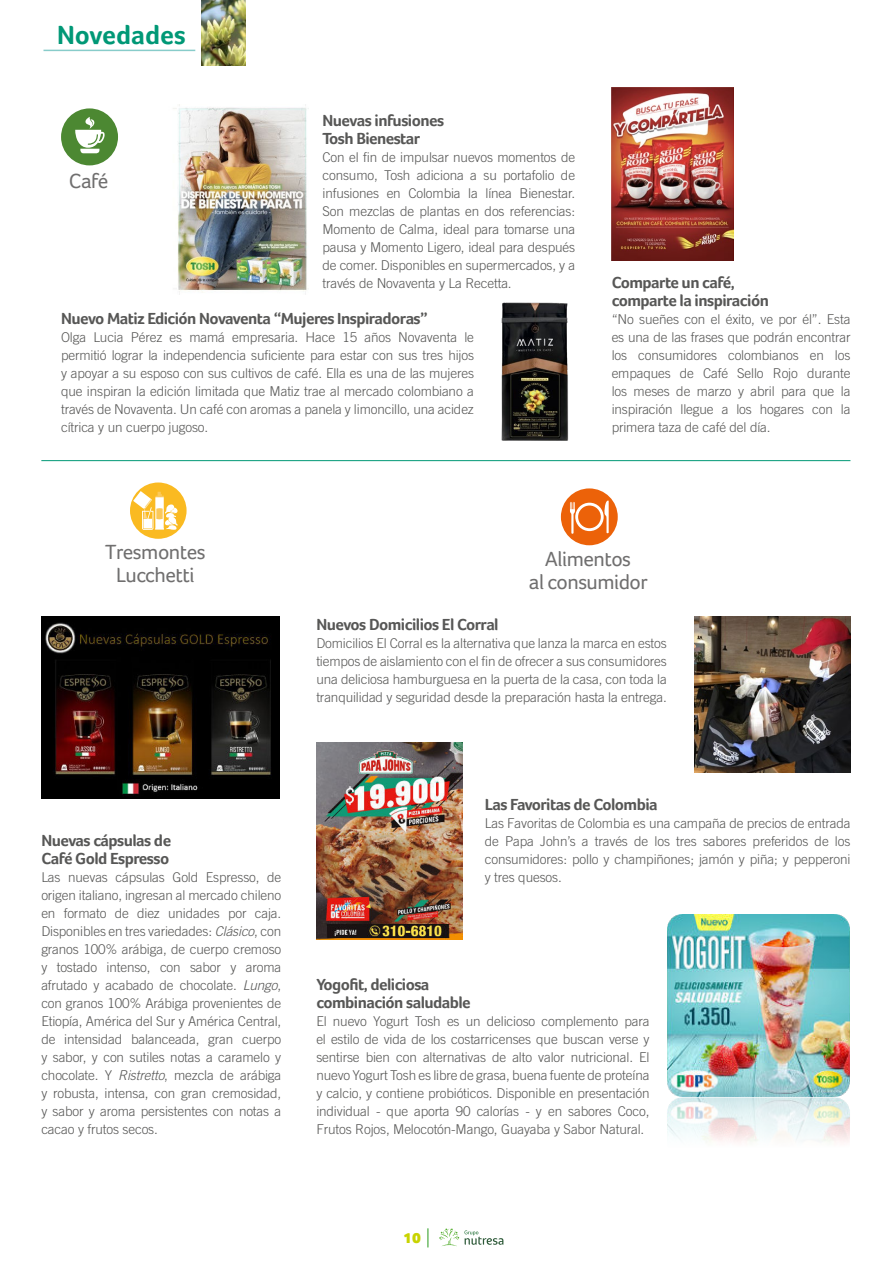
<style>
.page{position:relative;width:893px;height:1263px;background:#fff}
.page>*{position:absolute;margin:0;border:0;box-sizing:border-box;transform-origin:0 0}
.t1{font:700 27px "Foco";color:#009876}
.t2{font:21.15px/23.2px "Foco";letter-spacing:-.025em;color:#706f6f;text-align:center}
.t3{font:700 16.5px/18px "Foco";letter-spacing:-.035em;color:#575756}
.t4{font:900 15px "Foco";color:#c8d300}
.t5{font:300 13.5px/18px "Trade Gothic";letter-spacing:-.01em;color:#575756;text-align:justify}
.s1{font-style:italic}
</style>
<div class="page">
<svg style="left:439px;top:1228px;width:64px;height:18px"></svg>
<svg style="left:427px;top:1228px;width:1px;height:19px"></svg>
<hr style="left:41px;top:460px;width:809px;height:1px;background:#009876">
<div style="left:130px;top:482px;width:57px;height:57px;background:#faba21;border-radius:50%"></div>
<svg style="left:133px;top:491px;width:45px;height:40px"></svg>
<div style="left:561px;top:488px;width:57px;height:57px;background:#ec6209;border-radius:50%"></div>
<svg style="left:570px;top:500px;width:39px;height:34px"></svg>
<img style="left:202px;top:0;width:44px;height:66px">
<hr style="left:43px;top:50px;width:152px;height:1px;background:#88ccca">
<div style="left:61px;top:108px;width:57px;height:57px;background:#4c8832;border-radius:50%"></div>
<svg style="left:75px;top:117px;width:30px;height:36px"></svg>
<img style="left:501px;top:302px;width:68px;height:139px">
<img style="left:173px;top:104px;width:136px;height:190px">
<img style="left:41px;top:616px;width:239px;height:182px">
<img style="left:695px;top:616px;width:156px;height:156px">
<img style="left:316px;top:743px;width:146px;height:197px">
<img style="left:667px;top:915px;width:183px;height:227px">
<img style="left:612px;top:87px;width:121px;height:174px">
<h1 class="t1" style="left:57px;top:23px;width:130px">Novedades</h1>
<p class="t3" style="left:322px;top:113px;width:123px">Nuevas infusiones<br>Tosh Bienestar</p>
<p class="t5" style="left:322px;top:149px;width:254px">Con el fin de impulsar nuevos momentos de consumo, Tosh adiciona a su portafolio de infusiones en Colombia la línea Bienestar.<br>Son mezclas de plantas en dos referencias:<br>Momento de Calma, ideal para tomarse una pausa y Momento Ligero, ideal para después de comer. Disponibles en supermercados, y a través de Novaventa y La Recetta.</p>
<p class="t3" style="left:61px;top:309px;width:368px">Nuevo Matiz Edición Novaventa “Mujeres Inspiradoras”</p>
<p class="t5" style="left:61px;top:329px;width:414px">Olga Lucia Pérez es mamá empresaria. Hace 15 años Novaventa le permitió lograr la independencia suficiente para estar con sus tres hijos y apoyar a su esposo con sus cultivos de café. Ella es una de las mujeres que inspiran la edición limitada que Matiz trae al mercado colombiano a través de Novaventa. Un café con aromas a panela y limoncillo, una acidez cítrica y un cuerpo jugoso.</p>
<h2 class="t2" style="left:69px;top:170px;width:41px">Café</h2>
<p class="t3" style="left:612px;top:275px;width:159px">Comparte un café, comparte la inspiración</p>
<p class="t5" style="left:612px;top:311px;width:240px">“No sueñes con el éxito, ve por él”. Esta es una de las frases que podrán encontrar los consumidores colombianos en los empaques de Café Sello Rojo durante los meses de marzo y abril para que la inspiración llegue a los hogares con la primera taza de café del día.</p>
<h2 class="t2" style="left:105px;top:542px;width:102px">Tresmontes<br>Lucchetti</h2>
<h2 class="t2" style="left:529px;top:548px;width:120px">Alimentos<br>al consumidor</h2>
<p class="t3" style="left:316px;top:615px;width:184px">Nuevos Domicilios El Corral</p>
<p class="t5" style="left:316px;top:635px;width:352px">Domicilios El Corral es la alternativa que lanza la marca en estos tiempos de aislamiento con el fin de ofrecer a sus consumidores una deliciosa hamburguesa en la puerta de la casa, con toda la tranquilidad y seguridad desde la preparación hasta la entrega.</p>
<p class="t3" style="left:41px;top:833px;width:131px">Nuevas cápsulas de<br>Café Gold Espresso</p>
<p class="t5" style="left:41px;top:869px;width:241px">Las nuevas cápsulas Gold Espresso, de origen italiano, ingresan al mercado chileno en formato de diez unidades por caja.<br>Disponibles en tres variedades: <span class="s1">Clásico</span>, con granos 100% arábiga, de cuerpo cremoso y tostado intenso, con sabor y aroma afrutado y acabado de chocolate. <span class="s1">Lungo</span>, con granos 100% Arábiga provenientes de Etiopía, América del Sur y América Central, de intensidad balanceada, gran cuerpo y sabor, y con sutiles notas a caramelo y chocolate. Y <span class="s1">Ristretto</span>, mezcla de arábiga y robusta, intensa, con gran cremosidad, y sabor y aroma persistentes con notas a cacao y frutos secos.</p>
<p class="t3" style="left:485px;top:797px;width:174px">Las Favoritas de Colombia</p>
<p class="t5" style="left:485px;top:815px;width:367px">Las Favoritas de Colombia es una campaña de precios de entrada de Papa John’s a través de los tres sabores preferidos de los consumidores: pollo y champiñones; jamón y piña; y pepperoni y tres quesos.</p>
<p class="t3" style="left:316px;top:975px;width:156px">Yogofit, deliciosa combinación saludable</p>
<p class="t5" style="left:316px;top:1013px;width:335px">El nuevo Yogurt Tosh es un delicioso complemento para el estilo de vida de los costarricenses que buscan verse y sentirse bien con alternativas de alto valor nutricional. El nuevo Yogurt Tosh es libre de grasa, buena fuente de proteína y calcio, y contiene probióticos. Disponible en presentación individual - que aporta 90 calorías - y en sabores Coco, Frutos Rojos, Melocotón-Mango, Guayaba y Sabor Natural.</p>
<p class="t4" style="left:403px;top:1228px;width:19px">10</p>
</div>
